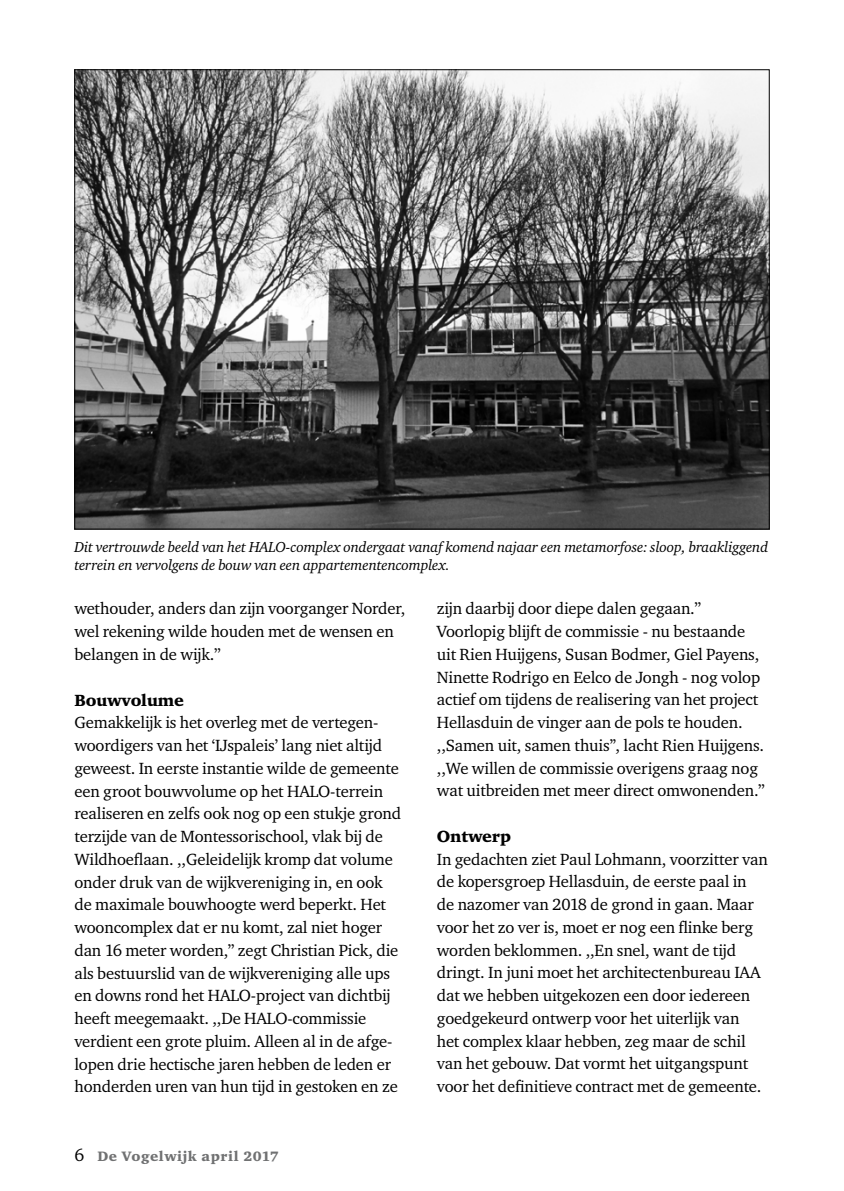
<style>
.page{position:relative;width:844px;height:1191px;background:#fff}
.page>*{position:absolute;margin:0;border:0;box-sizing:border-box;transform-origin:0 0}
.t1{font:16.62px/22.8px "Charter ITC";letter-spacing:-.01em;color:#000}
.t2{font:16.62px "Charter ITC Blac";letter-spacing:-.01em;color:#000}
.t3{font:italic 14.88px/17.5px "Charter ITC";letter-spacing:-.01em;color:#000}
.t4{font:14px "Charter ITC Blac";letter-spacing:.04em;color:#707172}
.s1{font-family:"Charter ITC";font-size:17.5px;color:#000}
</style>
<div class="page">
<img style="left:76px;top:71px;width:691px;height:456px">
<p class="t3" style="left:74px;top:538px;width:695px">Dit vertrouwde beeld van het HALO-complex ondergaat vanaf komend najaar een metamorfose: sloop, braakliggend terrein en vervolgens de bouw van een appartementencomplex.</p>
<p class="t1" style="left:74px;top:597px;width:332px">wethouder, anders dan zijn voorganger Norder, wel rekening wilde houden met de wensen en belangen in de wijk.’’</p>
<p class="t2" style="left:74px;top:689px;width:111px">Bouwvolume</p>
<p class="t1" style="left:74px;top:711px;width:328px">Gemakkelijk is het overleg met de vertegen&shy;woordigers van het ‘IJspaleis’ lang niet altijd geweest. In eerste instantie wilde de gemeente een groot bouwvolume op het HALO-terrein realiseren en zelfs ook nog op een stukje grond terzijde van de Montessorischool, vlak bij de Wildhoeflaan. ,,Geleidelijk kromp dat volume onder druk van de wijkvereniging in, en ook de maximale bouwhoogte werd beperkt. Het wooncomplex dat er nu komt, zal niet hoger dan 16 meter worden,’’ zegt Christian Pick, die als bestuurslid van de wijkvereniging alle ups en downs rond het HALO-project van dichtbij heeft meegemaakt. ,,De HALO-commissie verdient een grote pluim. Alleen al in de afge&shy;lopen drie hectische jaren hebben de leden er honderden uren van hun tijd in gestoken en ze</p>
<p class="t4" style="left:74px;top:1147px;width:206px"><span class="s1">6</span> De Vogelwijk april 2017</p>
<p class="t1" style="left:437px;top:597px;width:329px">zijn daarbij door diepe dalen gegaan.’’ Voorlopig blijft de commissie - nu bestaande uit Rien Huijgens, Susan Bodmer, Giel Payens, Ninette Rodrigo en Eelco de Jongh - nog volop actief om tijdens de realisering van het project Hellasduin de vinger aan de pols te houden. ,,Samen uit, samen thuis’’, lacht Rien Huijgens. ,,We willen de commissie overigens graag nog wat uitbreiden met meer direct omwonenden.’’</p>
<p class="t2" style="left:437px;top:826px;width:76px">Ontwerp</p>
<p class="t1" style="left:437px;top:847px;width:332px">In gedachten ziet Paul Lohmann, voorzitter van de kopersgroep Hellasduin, de eerste paal in de nazomer van 2018 de grond in gaan. Maar voor het zo ver is, moet er nog een flinke berg worden beklommen. ,,En snel, want de tijd dringt. In juni moet het architectenbureau IAA dat we hebben uitgekozen een door iedereen goedgekeurd ontwerp voor het uiterlijk van<br>het complex klaar hebben, zeg maar de schil van het gebouw. Dat vormt het uitgangspunt voor het definitieve contract met de gemeente.</p>
</div>
